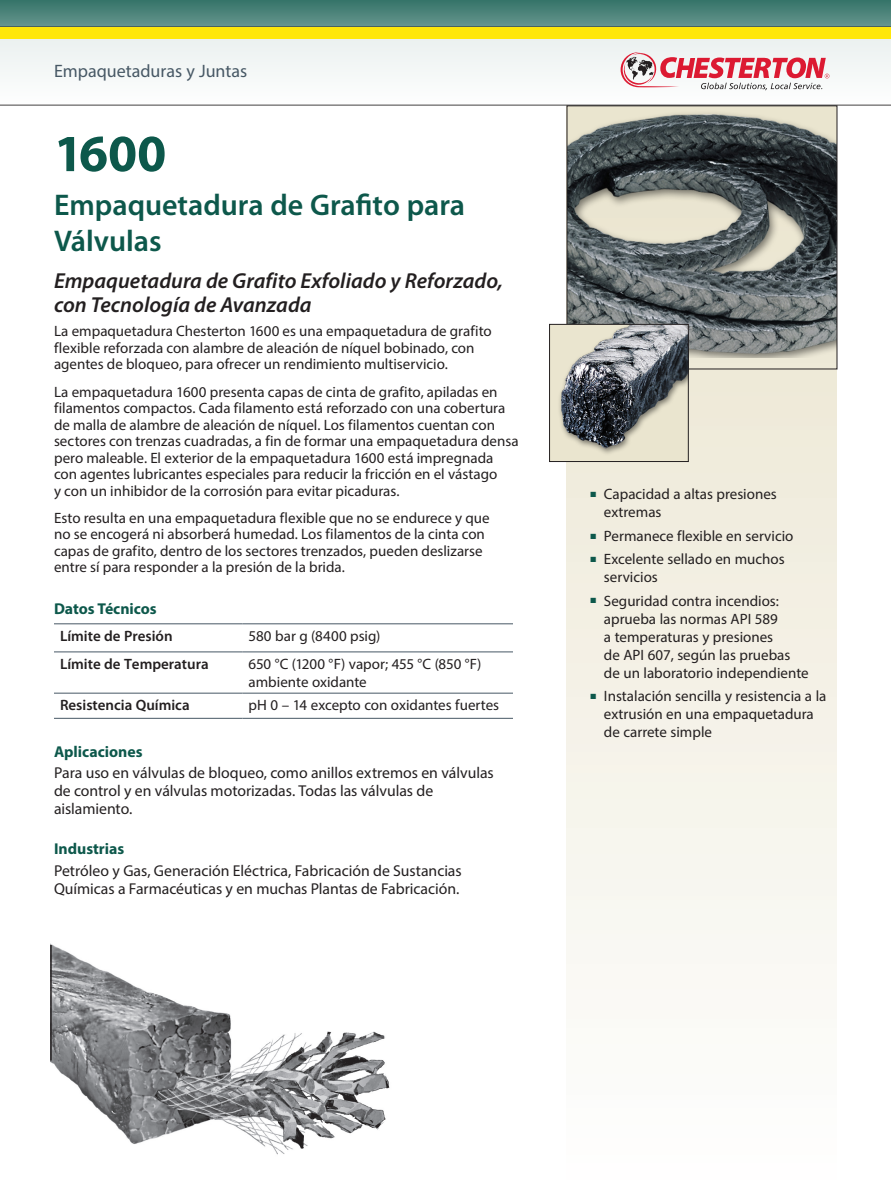
<style>
.page{position:relative;width:891px;height:1188px;background:#fff}
.page>*{position:absolute;margin:0;border:0;box-sizing:border-box;transform-origin:0 0}
.t1{font:700 52.5px "Myriad Pro";color:#0d584b}
.t2{font:600 30px/36px "Myriad Pro";color:#0d584b}
.t3{font:italic 600 21.75px/24px "Myriad Pro";color:#231f20}
.t4{font:18px "Myriad Pro";color:#475865}
.t5{font:15.75px/18px "Myriad Pro";letter-spacing:-.005em;color:#231f20}
.t6{font:700 15.75px "Myriad Pro";color:#0d584b}
.t7{font:15px/16.5px "Myriad Pro";color:#231f20}
.t8{font:600 15px "Myriad Pro";color:#231f20}
.s1{color:#0d584b}
</style>
<div class="page">
<svg style="left:567px;top:107px;width:270px;height:882px"></svg>
<svg style="left:0;top:0;width:891px;height:27px;background:#4c8279"></svg>
<svg style="left:0;top:39px;width:891px;height:66px"></svg>
<svg style="left:621px;top:52px;width:208px;height:38px"></svg>
<div style="left:0;top:27px;width:891px;height:12px;background:#ffe709"></div>
<img style="left:569px;top:110px;width:266px;height:248px">
<div style="left:567px;top:105px;width:270px;height:264px;border:1px solid #231f20"></div>
<hr style="left:54px;top:693px;width:189px;height:1px;background:#475865">
<hr style="left:243px;top:693px;width:270px;height:1px;background:#475865">
<hr style="left:54px;top:718px;width:189px;height:1px;background:#475865">
<hr style="left:243px;top:718px;width:270px;height:1px;background:#475865">
<hr style="left:54px;top:623px;width:189px;height:1px;background:#475865">
<hr style="left:243px;top:623px;width:270px;height:1px;background:#475865">
<hr style="left:54px;top:652px;width:189px;height:1px;background:#475865">
<hr style="left:243px;top:652px;width:270px;height:1px;background:#475865">
<img style="left:551px;top:326px;width:136px;height:134px">
<div style="left:549px;top:324px;width:140px;height:138px;border:1px solid #231f20"></div>
<img style="left:50px;top:943px;width:340px;height:212px">
<hr style="left:50px;top:945px;width:2px;height:116px;background:#231f20">
<p class="t4" style="left:54px;top:60px;width:195px">Empaquetaduras y Juntas</p>
<h1 class="t1" style="left:54px;top:119px;width:114px">1600</h1>
<h2 class="t2" style="left:54px;top:186px;width:413px">Empaquetadura de Grafito para<br>Válvulas</h2>
<h3 class="t3" style="left:54px;top:268px;width:451px">Empaquetadura de Grafito Exfoliado y Reforzado, con Tecnología de Avanzada</h3>
<p class="t7" style="left:54px;top:323px;width:439px">La empaquetadura Chesterton 1600 es una empaquetadura de grafito flexible reforzada con alambre de aleación de níquel bobinado, con agentes de bloqueo, para ofrecer un rendimiento multiservicio.</p>
<p class="t7" style="left:54px;top:383px;width:466px">La empaquetadura 1600 presenta capas de cinta de grafito, apiladas en filamentos compactos. Cada filamento está reforzado con una cobertura de malla de alambre de aleación de níquel. Los filamentos cuentan con sectores con trenzas cuadradas, a fin de formar una empaquetadura densa pero maleable. El exterior de la empaquetadura 1600 está impregnada con agentes lubricantes especiales para reducir la fricción en el vástago<br>y con un inhibidor de la corrosión para evitar picaduras.</p>
<p class="t7" style="left:54px;top:509px;width:437px">Esto resulta en una empaquetadura flexible que no se endurece y que no se encogerá ni absorberá humedad. Los filamentos de la cinta con capas de grafito, dentro de los sectores trenzados, pueden deslizarse entre sí para responder a la presión de la brida.</p>
<p class="t6" style="left:54px;top:598px;width:104px">Datos Técnicos</p>
<p class="t8" style="left:60px;top:626px;width:114px">Límite de Presión</p>
<p class="t7" style="left:249px;top:628px;width:133px">580 bar g (8400 psig)</p>
<p class="t8" style="left:60px;top:655px;width:150px">Límite de Temperatura</p>
<p class="t7" style="left:249px;top:655px;width:234px;line-height:18px">650 °C (1200 °F) vapor; 455 °C (850 °F) ambiente oxidante</p>
<p class="t8" style="left:60px;top:696px;width:131px">Resistencia Química</p>
<p class="t7" style="left:249px;top:697px;width:252px">pH 0 – 14 excepto con oxidantes fuertes</p>
<p class="t6" style="left:54px;top:741px;width:90px">Aplicaciones</p>
<p class="t5" style="left:54px;top:764px;width:441px">Para uso en válvulas de bloqueo, como anillos extremos en válvulas de control y en válvulas motorizadas. Todas las válvulas de aislamiento.</p>
<p class="t6" style="left:54px;top:838px;width:72px">Industrias</p>
<p class="t5" style="left:54px;top:861px;width:409px">Petróleo y Gas, Generación Eléctrica, Fabricación de Sustancias<br>Químicas a Farmacéuticas y en muchas Plantas de Fabricación.</p>
<p class="t7" style="left:604px;top:485px;width:174px;line-height:18px;text-indent:-14px"><span class="s1">■</span> Capacidad a altas presiones extremas</p>
<p class="t7" style="left:590px;top:527px;width:204px"><span class="s1">■</span> Permanece flexible en servicio</p>
<p class="t7" style="left:604px;top:550px;width:182px;line-height:18px;text-indent:-14px"><span class="s1">■</span> Excelente sellado en muchos servicios</p>
<p class="t7" style="left:604px;top:591px;width:206px;line-height:18px;text-indent:-14px"><span class="s1">■</span> Seguridad contra incendios: aprueba las normas API 589<br>a temperaturas y presiones<br>de API 607, según las pruebas de un laboratorio independiente</p>
<p class="t7" style="left:604px;top:687px;width:224px;line-height:18px;text-indent:-14px"><span class="s1">■</span> Instalación sencilla y resistencia a la extrusión en una empaquetadura de carrete simple</p>
</div>
